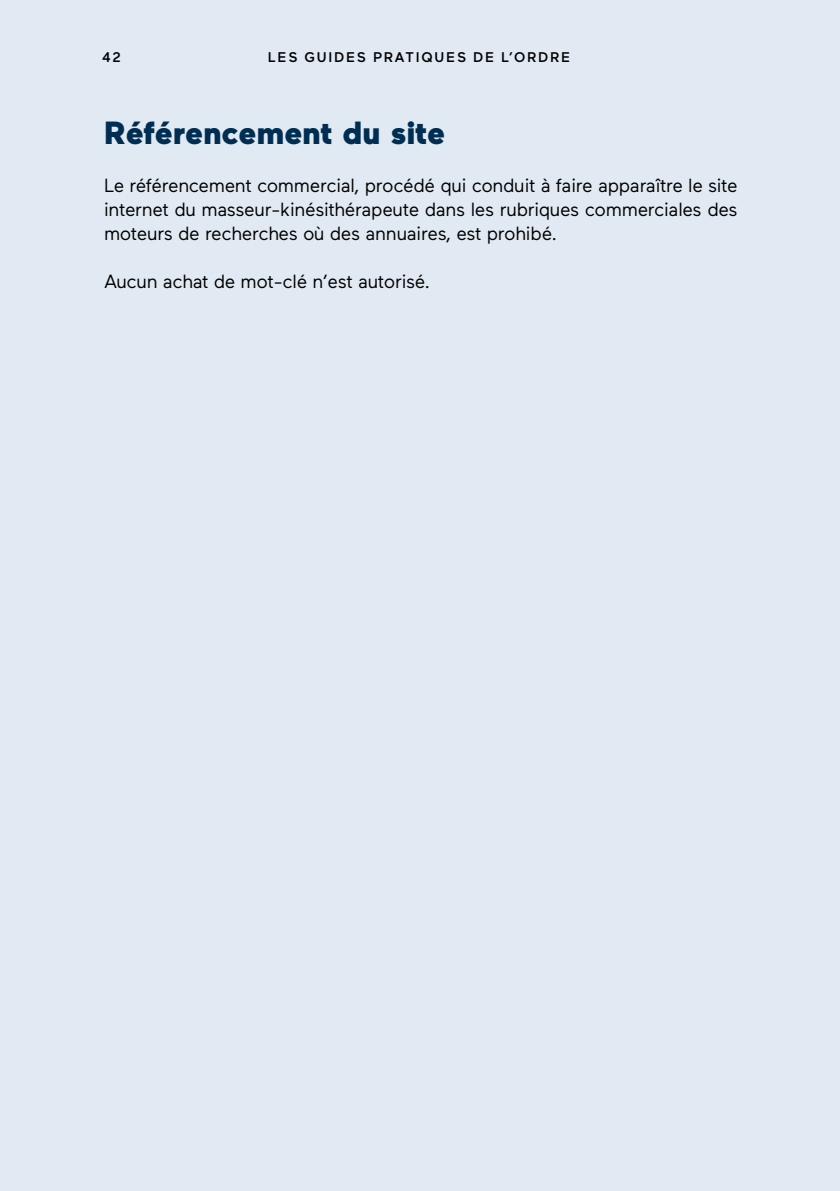
<style>
.page{position:relative;width:840px;height:1191px;background:#fff}
.page>*{position:absolute;margin:0;border:0;box-sizing:border-box;transform-origin:0 0}
.titre_vert{font:900 32px "Maax";color:#002e53}
.texte_courant{font:19px/24px "Maax";letter-spacing:-.02em;color:#000;text-align:justify}
.t1{font:500 14px "Maax";letter-spacing:.125em;color:#000}
</style>
<div class="page">
<div style="left:0;top:0;width:839px;height:1191px;background:#e1eaf3"></div>
<p class="t1" style="left:102px;top:49px;width:20px">42</p>
<p class="t1" style="left:268px;top:49px;width:304px">LES GUIDES PRATIQUES DE L’ORDRE</p>
<p class="titre_vert" style="left:104px;top:115px;width:342px">Référencement du site</p>
<p class="texte_courant" style="left:104px;top:174px;width:635px">Le référencement commercial, procédé qui conduit à faire apparaître le site internet du masseur-kinésithérapeute dans les rubriques commerciales des moteurs de recherches où des annuaires, est prohibé.</p>
<p class="texte_courant" style="left:104px;top:270px;width:327px">Aucun achat de mot-clé n’est autorisé.</p>
</div>
